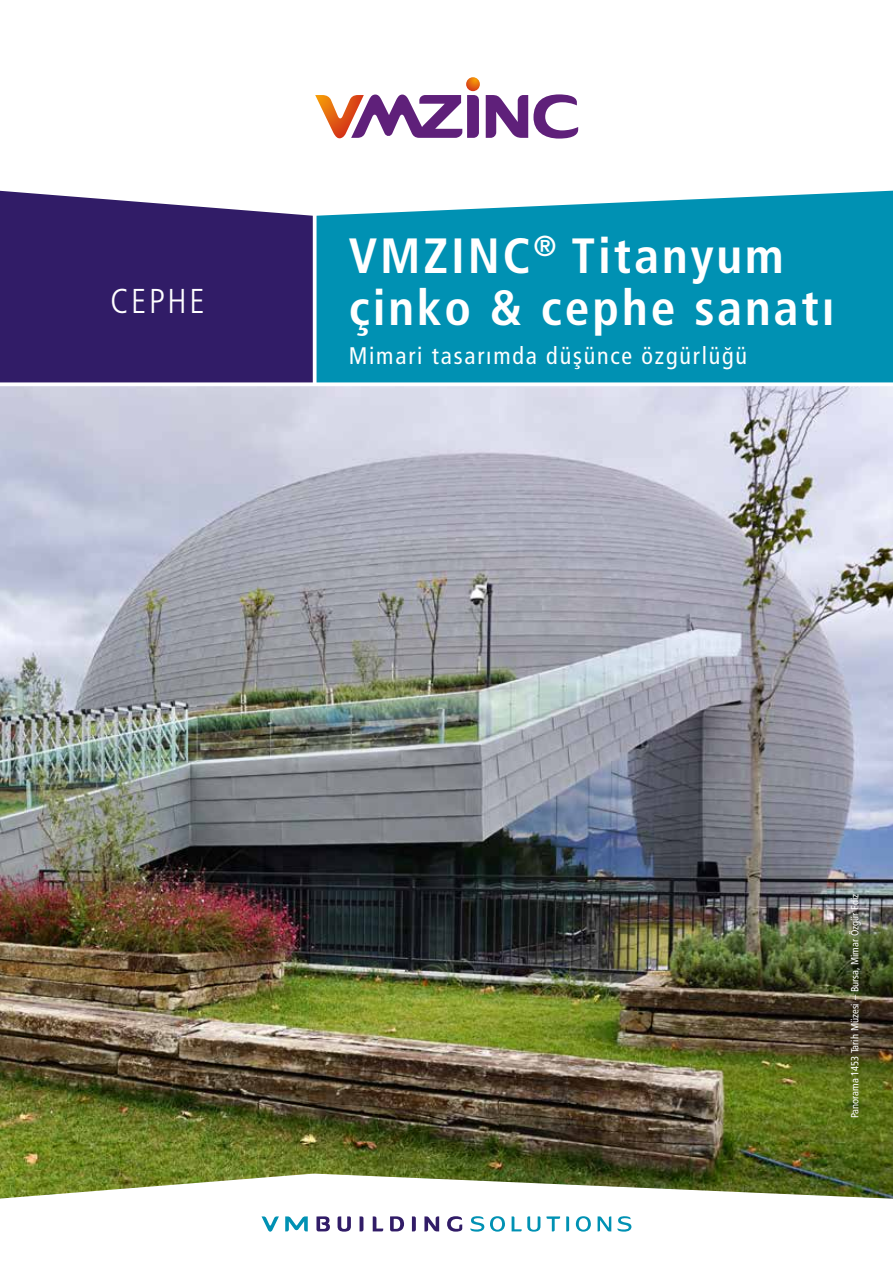
<style>
.page{position:relative;width:893px;height:1263px;background:#fff}
.page>*{position:absolute;margin:0;border:0;box-sizing:border-box;transform-origin:0 0}
.t1{font:700 condensed 49.5px/52.5px "Frutiger LT Pro";letter-spacing:.06em;color:#fff}
.t2{font:300 condensed 34.5px "Frutiger LT Pro";letter-spacing:.075em;color:#fff}
.t3{font:condensed 24px "Frutiger LT Pro";letter-spacing:.075em;color:#fff}
.t4{font:condensed 10.5px "Frutiger LT Pro";color:#fff}
</style>
<div class="page">
<img style="left:0;top:386px;width:893px;height:787px">
<div style="left:0;top:0;width:315px;height:384px;background:#311c67"></div>
<div style="left:315px;top:0;width:578px;height:384px;background:#0091b3"></div>
<svg style="left:313px;top:216px;width:4px;height:166px"></svg>
<svg style="left:0;top:382px;width:893px;height:2px;background:#c9dce7"></svg>
<svg style="left:0;top:1173px;width:893px;height:59px"></svg>
<div style="left:0;top:0;width:893px;height:216px;background:#fff"></div>
<svg style="left:486px;top:94px;width:92px;height:45px;background:#aa89b9"></svg>
<svg style="left:315px;top:95px;width:164px;height:43px;background:#b487a6"></svg>
<svg style="left:466px;top:77px;width:14px;height:14px"></svg>
<svg style="left:338px;top:1216px;width:13px;height:15px"></svg>
<svg style="left:373px;top:1216px;width:10px;height:15px"></svg>
<svg style="left:390px;top:1216px;width:14px;height:15px"></svg>
<svg style="left:316px;top:1216px;width:14px;height:15px"></svg>
<svg style="left:412px;top:1216px;width:4px;height:15px"></svg>
<svg style="left:360px;top:1216px;width:3px;height:15px"></svg>
<svg style="left:424px;top:1216px;width:15px;height:15px"></svg>
<svg style="left:447px;top:1216px;width:15px;height:15px"></svg>
<svg style="left:546px;top:1216px;width:14px;height:15px"></svg>
<svg style="left:617px;top:1216px;width:14px;height:16px"></svg>
<svg style="left:566px;top:1216px;width:3px;height:15px"></svg>
<svg style="left:598px;top:1216px;width:13px;height:15px"></svg>
<svg style="left:512px;top:1216px;width:28px;height:15px"></svg>
<svg style="left:490px;top:1216px;width:15px;height:15px"></svg>
<svg style="left:576px;top:1216px;width:15px;height:15px"></svg>
<svg style="left:470px;top:1216px;width:14px;height:16px"></svg>
<svg style="left:262px;top:1216px;width:17px;height:15px"></svg>
<svg style="left:285px;top:1216px;width:23px;height:15px"></svg>
<h2 class="t2" style="left:110px;top:281px;width:96px">CEPHE</h2>
<h1 class="t1" style="left:349px;top:230px;width:488px">VMZINC<sup>®</sup> Titanyum çinko &amp; cephe sanatı</h1>
<h3 class="t3" style="left:349px;top:342px;width:400px">Mimari tasarımda düşünce özgürlüğü</h3>
<p class="t4" style="left:849px;top:1118px;width:226px;rotate:-90deg">Panorama 1453 Tarih Müzesi – Bursa, Mimar Özgür Ediz</p>
</div>
